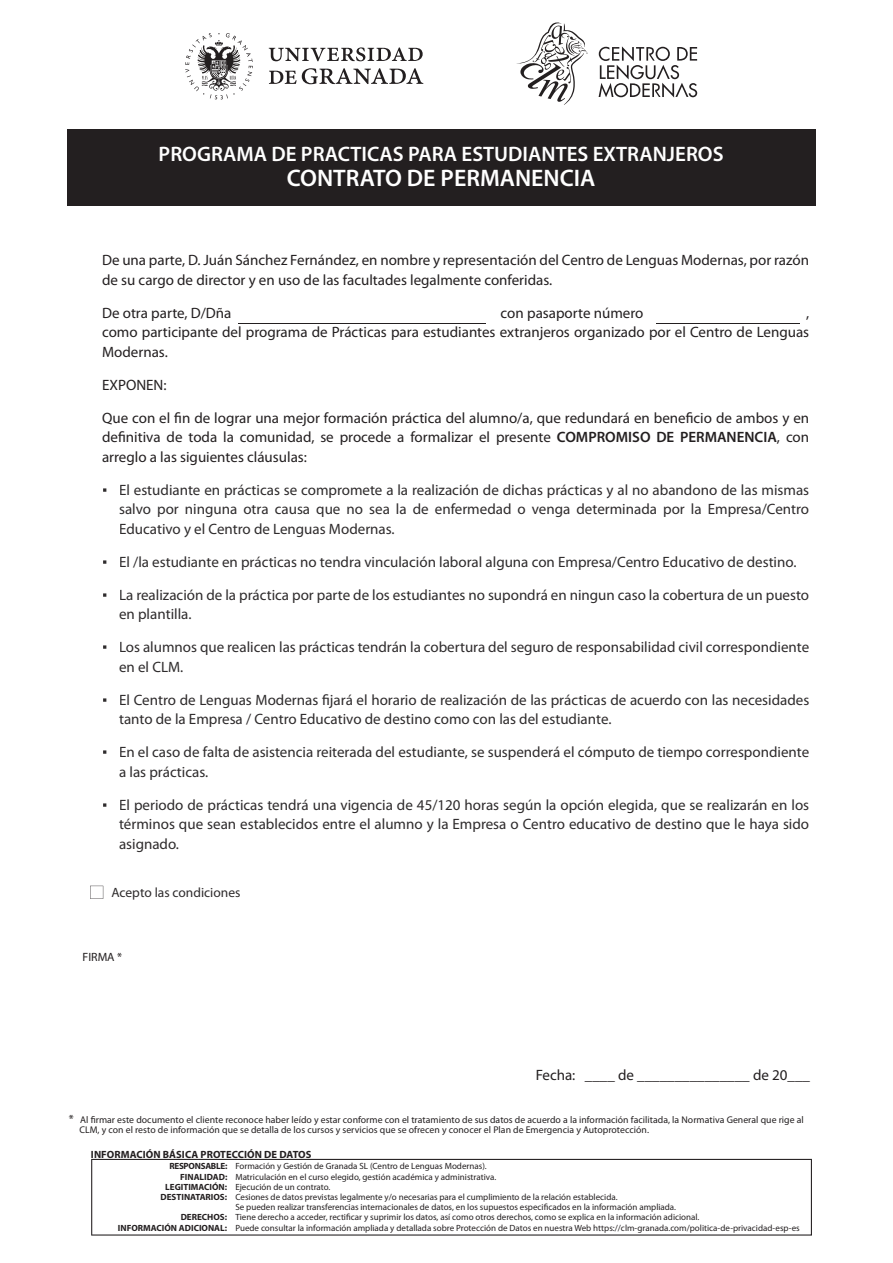
<style>
.page{position:relative;width:893px;height:1263px;background:#fff}
.page>*{position:absolute;margin:0;border:0;box-sizing:border-box;transform-origin:0 0}
.t1{font:600 24px "Myriad Pro";color:#fff}
.t2{font:600 21px "Myriad Pro";color:#fff}
.t3{font:15px/19.5px "Myriad Pro";color:#2e2b2c}
.t4{font:15px/19.5px "Myriad Pro";color:#231f20;text-align:justify}
.t5{font:13.5px "Myriad Pro";color:#2e2b2c}
.t6{font:12px "Myriad Pro";color:#231f20}
.t7{font:700 10.5px "Myriad Pro";letter-spacing:.005em;color:#231f20}
.t8{font:9.75px/10.5px "Myriad Pro";letter-spacing:.005em;color:#231f20}
.t9{font:9px "Myriad Pro";color:#231f20}
.s1{font-weight:600}
.s2{font-family:"Times New Roman"}
.s3{font-size:12px}
.s4{font-weight:700}
</style>
<div class="page">
<div style="left:67px;top:130px;width:748px;height:76px;background:#231f20"></div>
<hr style="left:238px;top:323px;width:247px;height:1px;background:#231f20">
<hr style="left:657px;top:323px;width:143px;height:1px;background:#231f20">
<svg style="left:91px;top:1159px;width:721px;height:77px"></svg>
<svg style="left:185px;top:33px;width:68px;height:66px"></svg>
<svg style="left:269px;top:47px;width:154px;height:14px"></svg>
<svg style="left:269px;top:68px;width:154px;height:16px"></svg>
<svg style="left:516px;top:22px;width:71px;height:83px"></svg>
<svg style="left:598px;top:46px;width:99px;height:52px"></svg>
<svg style="left:90px;top:886px;width:13px;height:13px"></svg>
<h2 class="t2" style="left:159px;top:141px;width:566px">PROGRAMA DE PRACTICAS PARA ESTUDIANTES EXTRANJEROS</h2>
<h1 class="t1" style="left:287px;top:164px;width:310px">CONTRATO DE PERMANENCIA</h1>
<p class="t4" style="left:102px;top:252px;width:708px">De una parte, D. Juán Sánchez Fernández, en nombre y representación del Centro de Lenguas Modernas, por razón de su cargo de director y en uso de las facultades legalmente conferidas.</p>
<p class="t4" style="left:102px;top:304px;width:131px">De otra parte, D/Dña</p>
<p class="t4" style="left:501px;top:304px;width:144px">con pasaporte número</p>
<p class="t4" style="left:102px;top:304px;width:709px;text-indent:704px">, como participante del programa de Prácticas para estudiantes extranjeros organizado por el Centro de Lenguas Modernas.</p>
<p class="t4" style="left:102px;top:376px;width:66px">EXPONEN:</p>
<p class="t4" style="left:102px;top:409px;width:709px">Que con el fin de lograr una mejor formación práctica del alumno/a, que redundará en beneficio de ambos y en definitiva de toda la comunidad, se procede a formalizar el presente <span class="s1">COMPROMISO DE PERMANENCIA</span>, con arreglo a las siguientes cláusulas:</p>
<p class="t3" style="left:119px;top:481px;width:692px;text-align:justify;text-indent:-17px"><span class="s2">▪</span> El estudiante en prácticas se compromete a la realización de dichas prácticas y al no abandono de las mismas salvo por ninguna otra causa que no sea la de enfermedad o venga determinada por la Empresa/Centro Educativo y el Centro de Lenguas Modernas.</p>
<p class="t3" style="left:102px;top:553px;width:696px"><span class="s2">▪</span> El /la estudiante en prácticas no tendra vinculación laboral alguna con Empresa/Centro Educativo de destino.</p>
<p class="t3" style="left:119px;top:586px;width:692px;text-indent:-17px"><span class="s2">▪</span> La realización de la práctica por parte de los estudiantes no supondrá en ningun caso la cobertura de un puesto en plantilla.</p>
<p class="t3" style="left:119px;top:639px;width:692px;text-indent:-17px"><span class="s2">▪</span> Los alumnos que realicen las prácticas tendrán la cobertura del seguro de responsabilidad civil correspondiente en el CLM.</p>
<p class="t3" style="left:119px;top:691px;width:692px;text-indent:-17px"><span class="s2">▪</span> El Centro de Lenguas Modernas fijará el horario de realización de las prácticas de acuerdo con las necesidades tanto de la Empresa / Centro Educativo de destino como con las del estudiante.</p>
<p class="t3" style="left:119px;top:744px;width:692px;text-indent:-17px"><span class="s2">▪</span> En el caso de falta de asistencia reiterada del estudiante, se suspenderá el cómputo de tiempo correspondiente a las prácticas.</p>
<p class="t3" style="left:119px;top:796px;width:692px;text-align:justify;text-indent:-17px"><span class="s2">▪</span> El periodo de prácticas tendrá una vigencia de 45/120 horas según la opción elegida, que se realizarán en los términos que sean establecidos entre el alumno y la Empresa o Centro educativo de destino que le haya sido asignado.</p>
<p class="t5" style="left:111px;top:887px;width:130px">Acepto las condiciones</p>
<p class="t6" style="left:83px;top:952px;width:41px">FIRMA *</p>
<p class="t4" style="left:536px;top:1067px;width:276px">Fecha: ____ de _______________ de 20___</p>
<p class="t8" style="left:79px;top:1115px;width:726px;text-indent:-10px"><span class="s3">*</span> Al firmar este documento el cliente reconoce haber leído y estar conforme con el tratamiento de sus datos de acuerdo a la información facilitada, la Normativa General que rige al<br>CLM, y con el resto de información que se detalla de los cursos y servicios que se ofrecen y conocer el Plan de Emergencia y Autoprotección.</p>
<p class="t7" style="left:91px;top:1148px;width:222px">INFORMACIÓN BÁSICA PROTECCIÓN DE DATOS</p>
<p class="t9" style="left:169px;top:1163px;width:319px"><span class="s4">RESPONSABLE:</span> Formación y Gestión de Granada SL (Centro de Lenguas Modernas).</p>
<p class="t9" style="left:180px;top:1173px;width:318px"><span class="s4">FINALIDAD:</span> Matriculación en el curso elegido, gestión académica y administrativa.</p>
<p class="t9" style="left:165px;top:1183px;width:167px"><span class="s4">LEGITIMACIÓN:</span> Ejecución de un contrato.</p>
<p class="t9" style="left:161px;top:1193px;width:459px"><span class="s4">DESTINATARIOS:</span> Cesiones de datos previstas legalmente y/o necesarias para el cumplimiento de la relación establecida.</p>
<p class="t9" style="left:235px;top:1204px;width:442px">Se pueden realizar transferencias internacionales de datos, en los supuestos especificados en la información ampliada.</p>
<p class="t9" style="left:181px;top:1214px;width:520px"><span class="s4">DERECHOS:</span> Tiene derecho a acceder, rectificar y suprimir los datos, así como otros derechos, como se explica en la información adicional.</p>
<p class="t9" style="left:118px;top:1224px;width:683px"><span class="s4">INFORMACIÓN ADICIONAL:</span> Puede consultar la información ampliada y detallada sobre Protección de Datos en nuestra Web https://clm-granada.com/politica-de-privacidad-esp-es</p>
</div>
